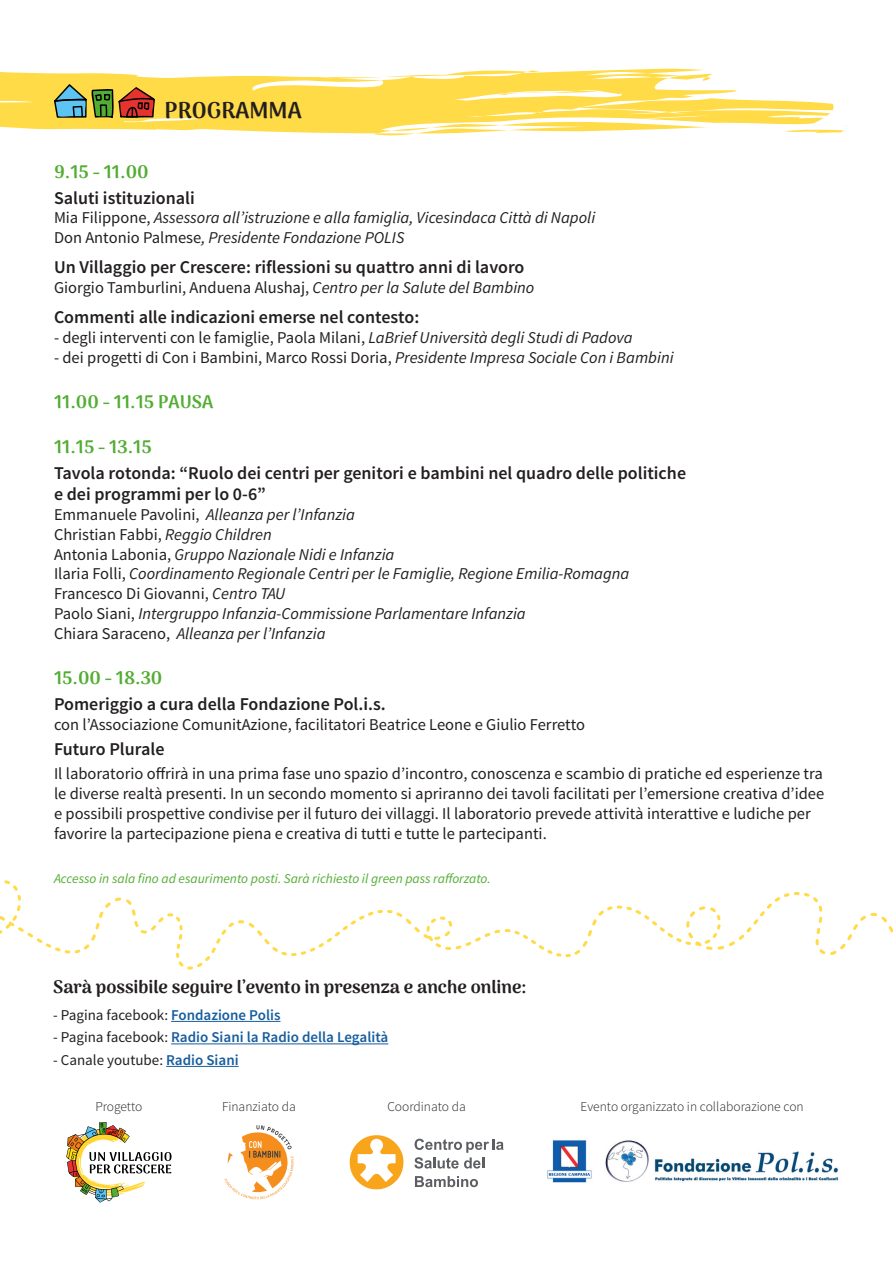
<style>
.page{position:relative;width:893px;height:1263px;background:#fff}
.page>*{position:absolute;margin:0;border:0;box-sizing:border-box;transform-origin:0 0}
.t1{font:900 22.5px "Arima Madurai";color:#231f20}
.t2{font:600 18px/21.6px "Source Sans Pro";color:#231f20}
.t3{font:900 18px "Arima Madurai";color:#231f20}
.t4{font:900 18px "Arima Madurai";color:#52ad33}
.t5{font:16.5px/19.8px "Source Sans Pro";color:#231f20}
.t6{font:italic 16.5px "Source Sans Pro";color:#231f20}
.t7{font:15px "Source Sans Pro";color:#231f20}
.t8{font:600 15px "Source Sans Pro";color:#175d9e}
.t9{font:italic 13.5px "Source Sans Pro";color:#52ad33}
.t10{font:300 13.5px "Source Sans Pro";color:#231f20}
.s1{font-style:normal}
.s2{font-style:italic}
.s3{font-weight:600;color:#175d9e}
.s4{font-weight:400;color:#231f20}
</style>
<div class="page">
<svg style="left:830px;top:125px;width:18px;height:8px"></svg>
<svg style="left:0;top:69px;width:830px;height:64px;fill:#ffdb47"></svg>
<svg style="left:374px;top:119px;width:334px;height:17px"></svg>
<svg style="left:498px;top:91px;width:336px;height:22px"></svg>
<svg style="left:383px;top:70px;width:157px;height:7px"></svg>
<svg style="left:54px;top:84px;width:101px;height:34px;background:#94864d"></svg>
<svg style="left:0;top:883px;width:893px;height:86px"></svg>
<hr style="left:171px;top:1021px;width:109px;height:1px;background:#175d9e">
<hr style="left:171px;top:1043px;width:217px;height:1px;background:#175d9e">
<hr style="left:166px;top:1066px;width:73px;height:1px;background:#175d9e">
<svg style="left:224px;top:1125px;width:70px;height:74px"></svg>
<img style="left:547px;top:1140px;width:292px;height:43px">
<svg style="left:66px;top:1122px;width:106px;height:80px"></svg>
<svg style="left:349px;top:1135px;width:55px;height:55px"></svg>
<svg style="left:414px;top:1139px;width:90px;height:29px"></svg>
<svg style="left:415px;top:1176px;width:63px;height:11px"></svg>
<p class="t1" style="left:165px;top:94px;width:139px">PROGRAMMA</p>
<p class="t4" style="left:54px;top:158px;width:96px">9.15 - 11.00</p>
<p class="t2" style="left:54px;top:187px;width:142px">Saluti istituzionali</p>
<p class="t6" style="left:54px;top:208px;width:543px"><span class="s1">Mia Filippone,</span> Assessora all’istruzione e alla famiglia, Vicesindaca Città di Napoli</p>
<p class="t6" style="left:54px;top:228px;width:352px"><span class="s1">Don Antonio Palmese</span>, Presidente Fondazione POLIS</p>
<p class="t2" style="left:54px;top:257px;width:472px">Un Villaggio per Crescere: riflessioni su quattro anni di lavoro</p>
<p class="t5" style="left:54px;top:278px;width:482px">Giorgio Tamburlini, Anduena Alushaj, <span class="s2">Centro per la Salute del Bambino</span></p>
<p class="t2" style="left:54px;top:307px;width:367px">Commenti alle indicazioni emerse nel contesto:</p>
<p class="t5" style="left:54px;top:328px;width:580px">- degli interventi con le famiglie, Paola Milani, <span class="s2">LaBrief Università degli Studi di Padova</span></p>
<p class="t5" style="left:54px;top:348px;width:621px">- dei progetti di Con i Bambini, Marco Rossi Doria, <span class="s2">Presidente Impresa Sociale Con i Bambini</span></p>
<p class="t4" style="left:54px;top:388px;width:161px">11.00 - 11.15 PAUSA</p>
<p class="t4" style="left:54px;top:433px;width:99px">11.15 - 13.15</p>
<p class="t2" style="left:54px;top:462px;width:634px">Tavola rotonda: “Ruolo dei centri per genitori e bambini nel quadro delle politiche e dei programmi per lo 0-6”</p>
<p class="t6" style="left:54px;top:504px;width:302px"><span class="s1">Emmanuele Pavolini,</span> Alleanza per l’Infanzia</p>
<p class="t5" style="left:54px;top:525px;width:219px">Christian Fabbi, <span class="s2">Reggio Children</span></p>
<p class="t6" style="left:54px;top:544px;width:342px"><span class="s1">Antonia Labonia,</span> Gruppo Nazionale Nidi e Infanzia</p>
<p class="t6" style="left:54px;top:564px;width:577px"><span class="s1">Ilaria Folli,</span> Coordinamento Regionale Centri per le Famiglie, Regione Emilia-Romagna</p>
<p class="t5" style="left:54px;top:584px;width:233px">Francesco Di Giovanni, <span class="s2">Centro TAU</span></p>
<p class="t6" style="left:54px;top:603px;width:473px"><span class="s1">Paolo Siani,</span> Intergruppo Infanzia-Commissione Parlamentare Infanzia</p>
<p class="t6" style="left:54px;top:623px;width:273px"><span class="s1">Chiara Saraceno,</span> Alleanza per l’Infanzia</p>
<p class="t4" style="left:54px;top:664px;width:110px">15.00 - 18.30</p>
<p class="t2" style="left:54px;top:693px;width:333px">Pomeriggio a cura della Fondazione Pol.i.s.</p>
<p class="t5" style="left:54px;top:714px;width:533px">con l’Associazione ComunitAzione, facilitatori Beatrice Leone e Giulio Ferretto</p>
<p class="t2" style="left:54px;top:739px;width:112px">Futuro Plurale</p>
<p class="t5" style="left:54px;top:764px;width:772px">Il laboratorio offrirà in una prima fase uno spazio d’incontro, conoscenza e scambio di pratiche ed esperienze tra le diverse realtà presenti. In un secondo momento si apriranno dei tavoli facilitati per l’emersione creativa d’idee e possibili prospettive condivise per il futuro dei villaggi. Il laboratorio prevede attività interattive e ludiche per favorire la partecipazione piena e creativa di tutti e tutte le partecipanti.</p>
<p class="t9" style="left:54px;top:870px;width:438px">Accesso in sala fino ad esaurimento posti. Sarà richiesto il green pass rafforzato.</p>
<p class="t3" style="left:53px;top:974px;width:475px">Sarà possibile seguire l’evento in presenza e anche online:</p>
<p class="t7" style="left:53px;top:1005px;width:229px">- Pagina facebook: <span class="s3">Fondazione Polis</span></p>
<p class="t8" style="left:53px;top:1028px;width:337px"><span class="s4">- Pagina facebook:</span> Radio Siani la Radio della Legalità</p>
<p class="t7" style="left:53px;top:1050px;width:187px">- Canale youtube: <span class="s3">Radio Siani</span></p>
<p class="t10" style="left:95px;top:1098px;width:49px">Progetto</p>
<p class="t10" style="left:222px;top:1098px;width:75px">Finanziato da</p>
<p class="t10" style="left:387px;top:1098px;width:80px">Coordinato da</p>
<p class="t10" style="left:580px;top:1098px;width:225px">Evento organizzato in collaborazione con</p>
</div>
